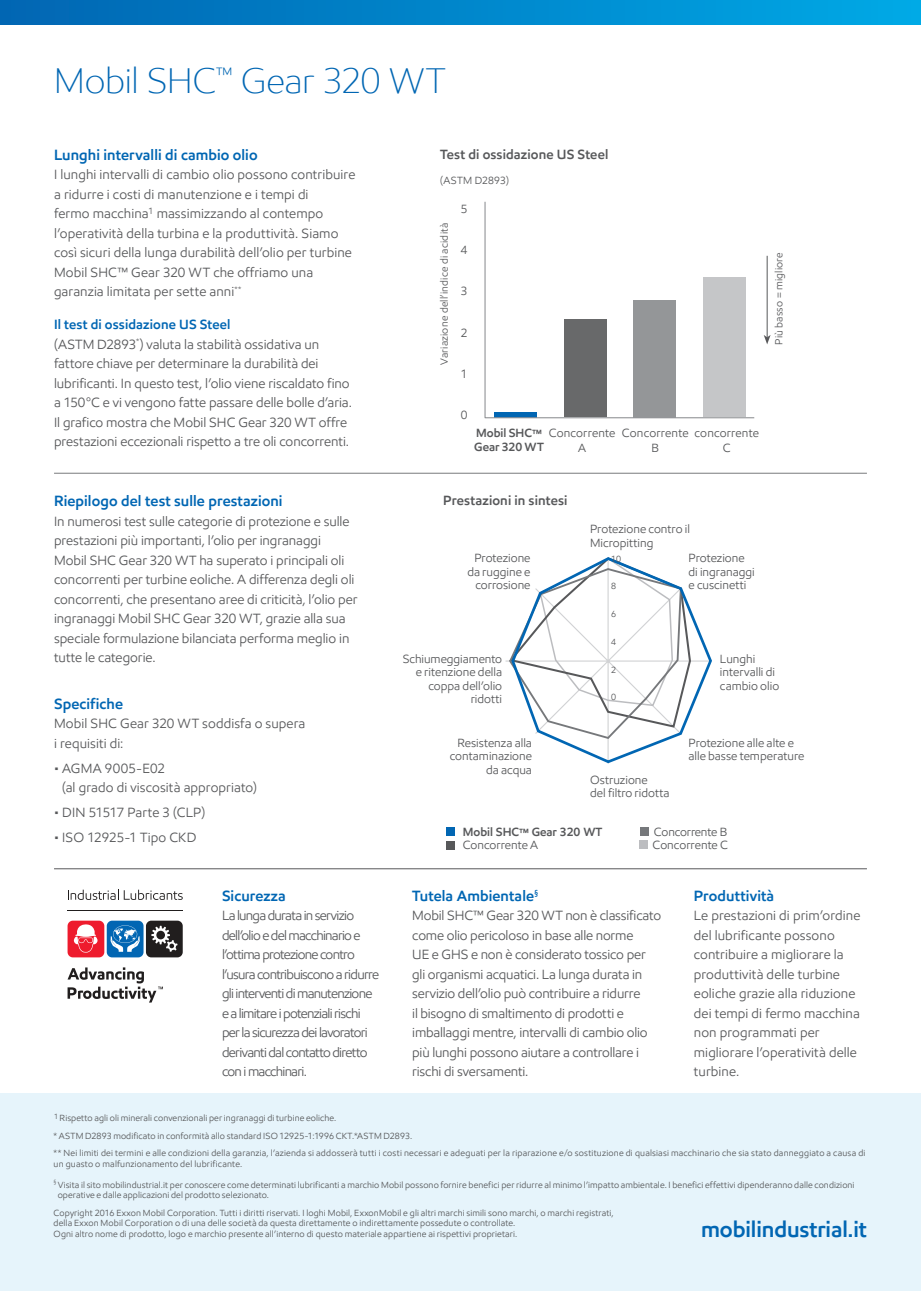
<style>
.page{position:relative;width:921px;height:1291px;background:#fff}
.page>*{position:absolute;margin:0;border:0;box-sizing:border-box;transform-origin:0 0}
.Back_page_title_24_2{font:300 36px "E Mprint";letter-spacing:-.01em;color:#0166b3}
.t1{font:600 22.5px "E Mprint";letter-spacing:-.005em;color:#0166b3}
.Body_Section_Header{font:600 15px "E Mprint";letter-spacing:.005em;color:#0166b3}
.Advancing_Prod_Body{font:600 15px "E Mprint";letter-spacing:.005em;color:#0166b3}
.Body_Copy_9_13{font:13.5px/19.5px "E Mprint";color:#57585a}
.Body_Copy_9_13-2{font:13.5px/19.5px "E Mprint";letter-spacing:-.055em;color:#57585a}
.Subhead_9_13pt{font:600 13.5px "E Mprint";letter-spacing:.01em;color:#57585a}
.Benefits_Chart_text{font:12px/13.5px "E Mprint";color:#57585a}
.Body_Section_Header-2{font:12px "E Mprint";letter-spacing:.015em;color:#57585a}
.Benefits_Chart_text-2{font:600 12px/13.5px "E Mprint";color:#57585a}
.Table_Text_7_9{font:10.5px "E Mprint";letter-spacing:.015em;color:#57585a}
.Subhead_9_13pt-2{font:10.5px "E Mprint";letter-spacing:.02em;color:#57585a}
.Table_Text_7_9-2{font:9px/10.5px "E Mprint";letter-spacing:.015em;color:#57585a}
.Legal_Text_6_7{font:9px/10.5px "E Mprint";letter-spacing:.01em;color:#57585a}
.Subhead_9_13pt-3{font:9px "E Mprint";color:#57585a}
.s1{font-weight:600;color:#0166b3}
</style>
<div class="page">
<div style="left:0;top:0;width:920px;height:24px;background:linear-gradient(to right,#0165b2,#00a9e6)"></div>
<div style="left:0;top:1094px;width:920px;height:197px;background:#e6f4fb"></div>
<hr style="left:54px;top:473px;width:812px;height:1px;background:#787a7d">
<svg style="left:505px;top:557px;width:207px;height:207px"></svg>
<div style="left:639px;top:827px;width:9px;height:9px;background:#76787b"></div>
<div style="left:639px;top:840px;width:8px;height:9px;background:#bcbdc0"></div>
<div style="left:445px;top:826px;width:9px;height:9px;background:#0166b3"></div>
<div style="left:445px;top:841px;width:9px;height:8px;background:#57585a"></div>
<svg style="left:484px;top:201px;width:271px;height:218px"></svg>
<hr style="left:766px;top:256px;width:1px;height:81px;background:#57585a">
<svg style="left:763px;top:335px;width:7px;height:9px"></svg>
<hr style="left:54px;top:868px;width:812px;height:1px;background:#57585a">
<div style="left:107px;top:920px;width:36px;height:37px;background:#0166b3;border-radius:5px"></div>
<svg style="left:110px;top:925px;width:30px;height:27px"></svg>
<div style="left:146px;top:920px;width:37px;height:37px;background:#211e1e;border-radius:5px"></div>
<svg style="left:151px;top:926px;width:26px;height:26px"></svg>
<div style="left:68px;top:920px;width:36px;height:37px;background:#ee1b2d;border-radius:5px"></div>
<svg style="left:74px;top:924px;width:24px;height:28px"></svg>
<svg style="left:68px;top:967px;width:95px;height:35px"></svg>
<svg style="left:68px;top:889px;width:48px;height:11px"></svg>
<svg style="left:124px;top:889px;width:59px;height:11px"></svg>
<hr style="left:68px;top:909px;width:115px;height:1px;background:#211e1e">
<p class="Back_page_title_24_2" style="left:54px;top:58px;width:392px">Mobil SHC<sup>™</sup> Gear 320 WT</p>
<p class="Body_Section_Header" style="left:54px;top:145px;width:205px">Lunghi intervalli di cambio olio</p>
<p class="Body_Copy_9_13" style="left:54px;top:165px;width:303px">I lunghi intervalli di cambio olio possono contribuire a ridurre i costi di manutenzione e i tempi di<br>fermo macchina<sup>1</sup> massimizzando al contempo l’operatività della turbina e la produttività. Siamo così sicuri della lunga durabilità dell’olio per turbine Mobil SHC™ Gear 320 WT che offriamo una garanzia limitata per sette anni<sup>**</sup></p>
<p class="Body_Copy_9_13" style="left:54px;top:315px;width:299px"><span class="s1">Il test di ossidazione US Steel<br></span>(ASTM D2893<sup>*</sup>) valuta la stabilità ossidativa un fattore chiave per determinare la durabilità dei lubrificanti. In questo test, l’olio viene riscaldato fino a 150°C e vi vengono fatte passare delle bolle d’aria.<br>Il grafico mostra che Mobil SHC Gear 320 WT offre prestazioni eccezionali rispetto a tre oli concorrenti.</p>
<p class="Subhead_9_13pt" style="left:440px;top:146px;width:170px">Test di ossidazione US Steel</p>
<p class="Subhead_9_13pt-2" style="left:440px;top:174px;width:70px">(ASTM D2893)</p>
<p class="Table_Text_7_9" style="left:438px;top:365px;width:143px;rotate:-90deg">Variazione dell’indice di acidità</p>
<p class="Body_Section_Header-2" style="left:461px;top:201px;width:8px">5</p>
<p class="Body_Section_Header-2" style="left:461px;top:243px;width:8px">4</p>
<p class="Body_Section_Header-2" style="left:461px;top:284px;width:8px">3</p>
<p class="Body_Section_Header-2" style="left:461px;top:325px;width:8px">2</p>
<p class="Body_Section_Header-2" style="left:461px;top:366px;width:8px">1</p>
<p class="Body_Section_Header-2" style="left:461px;top:408px;width:8px">0</p>
<p class="Benefits_Chart_text-2" style="left:474px;top:426px;width:71px">Mobil SHC™<br>Gear 320 WT</p>
<p class="Body_Section_Header-2" style="left:548px;top:425px;width:68px">Concorrente</p>
<p class="Body_Section_Header-2" style="left:621px;top:425px;width:68px">Concorrente</p>
<p class="Body_Section_Header-2" style="left:651px;top:440px;width:9px">B</p>
<p class="Body_Section_Header-2" style="left:694px;top:425px;width:66px">concorrente</p>
<p class="Body_Section_Header-2" style="left:722px;top:440px;width:9px">C</p>
<p class="Body_Section_Header-2" style="left:578px;top:440px;width:9px">A</p>
<p class="Table_Text_7_9" style="left:772px;top:345px;width:94px;rotate:-90deg">Più basso = migliore</p>
<p class="Body_Section_Header" style="left:54px;top:492px;width:230px">Riepilogo del test sulle prestazioni</p>
<p class="Body_Copy_9_13" style="left:54px;top:511px;width:305px">In numerosi test sulle categorie di protezione e sulle prestazioni più importanti, l’olio per ingranaggi<br>Mobil SHC Gear 320 WT ha superato i principali oli concorrenti per turbine eoliche. A differenza degli oli concorrenti, che presentano aree di criticità, l’olio per ingranaggi Mobil SHC Gear 320 WT, grazie alla sua speciale formulazione bilanciata performa meglio in tutte le categorie.</p>
<p class="Body_Section_Header" style="left:54px;top:694px;width:70px">Specifiche</p>
<p class="Body_Copy_9_13" style="left:54px;top:714px;width:253px">Mobil SHC Gear 320 WT soddisfa o supera i requisiti di:</p>
<p class="Body_Copy_9_13" style="left:62px;top:758px;width:196px;text-indent:-8px">• AGMA 9005-E02<br>(al grado di viscosità appropriato)</p>
<p class="Body_Copy_9_13" style="left:54px;top:802px;width:152px">• DIN 51517 Parte 3 (CLP)</p>
<p class="Body_Copy_9_13" style="left:54px;top:827px;width:144px">• ISO 12925-1 Tipo CKD</p>
<p class="Advancing_Prod_Body" style="left:222px;top:886px;width:65px">Sicurezza</p>
<p class="Body_Copy_9_13-2" style="left:222px;top:906px;width:158px">La lunga durata in servizio dell’olio e del macchinario e l’ottima protezione contro l’usura contribuiscono a ridurre gli interventi di manutenzione e a limitare i potenziali rischi per la sicurezza dei lavoratori derivanti dal contatto diretto con i macchinari.</p>
<p class="Subhead_9_13pt" style="left:443px;top:492px;width:126px">Prestazioni in sintesi</p>
<p class="Benefits_Chart_text" style="left:467px;top:551px;width:65px;text-align:right">Protezione da ruggine e corrosione</p>
<p class="Benefits_Chart_text" style="left:402px;top:652px;width:101px;text-align:right">Schiumeggiamento e ritenzione della coppa dell’olio ridotti</p>
<p class="Benefits_Chart_text" style="left:590px;top:522px;width:101px">Protezione contro il<br>Micropitting</p>
<p class="Benefits_Chart_text" style="left:688px;top:551px;width:68px">Protezione di ingranaggi e cuscinetti</p>
<p class="Subhead_9_13pt-3" style="left:611px;top:553px;width:11px">10</p>
<p class="Subhead_9_13pt-3" style="left:611px;top:580px;width:7px">8</p>
<p class="Subhead_9_13pt-3" style="left:611px;top:608px;width:7px">6</p>
<p class="Subhead_9_13pt-3" style="left:611px;top:636px;width:7px">4</p>
<p class="Subhead_9_13pt-3" style="left:611px;top:664px;width:7px">2</p>
<p class="Subhead_9_13pt-3" style="left:611px;top:691px;width:7px">0</p>
<p class="Benefits_Chart_text" style="left:719px;top:652px;width:61px">Lunghi intervalli di cambio olio</p>
<p class="Benefits_Chart_text" style="left:449px;top:736px;width:84px;text-align:right">Resistenza alla contaminazione da acqua</p>
<p class="Benefits_Chart_text" style="left:590px;top:773px;width:81px">Ostruzione<br>del filtro ridotta</p>
<p class="Benefits_Chart_text" style="left:688px;top:736px;width:117px">Protezione alle alte e alle basse temperature</p>
<p class="Benefits_Chart_text-2" style="left:462px;top:825px;width:141px">Mobil SHC™ Gear 320 WT</p>
<p class="Benefits_Chart_text" style="left:653px;top:825px;width:75px">Concorrente B</p>
<p class="Benefits_Chart_text" style="left:462px;top:838px;width:77px">Concorrente A</p>
<p class="Benefits_Chart_text" style="left:652px;top:838px;width:77px">Concorrente C</p>
<p class="Advancing_Prod_Body" style="left:412px;top:886px;width:128px">Tutela Ambientale<sup>§</sup></p>
<p class="Body_Copy_9_13" style="left:412px;top:906px;width:250px">Mobil SHC™ Gear 320 WT non è classificato come olio pericoloso in base alle norme<br>UE e GHS e non è considerato tossico per gli organismi acquatici. La lunga durata in servizio dell’olio può contribuire a ridurre<br>il bisogno di smaltimento di prodotti e imballaggi mentre, intervalli di cambio olio più lunghi possono aiutare a controllare i rischi di sversamenti.</p>
<p class="Advancing_Prod_Body" style="left:693px;top:886px;width:82px">Produttività</p>
<p class="Body_Copy_9_13" style="left:693px;top:906px;width:168px">Le prestazioni di prim’ordine del lubrificante possono contribuire a migliorare la produttività delle turbine eoliche grazie alla riduzione dei tempi di fermo macchina non programmati per migliorare l’operatività delle turbine.</p>
<p class="Legal_Text_6_7" style="left:54px;top:1112px;width:284px"><sup>1</sup> Rispetto agli oli minerali convenzionali per ingranaggi di turbine eoliche.</p>
<p class="Legal_Text_6_7" style="left:54px;top:1130px;width:360px">* ASTM D2893 modificato in conformità allo standard ISO 12925-1:1996 CKT.*ASTM D2893.</p>
<p class="Table_Text_7_9-2" style="left:54px;top:1148px;width:813px">** Nei limiti dei termini e alle condizioni della garanzia, l’azienda si addosserà tutti i costi necessari e adeguati per la riparazione e/o sostituzione di qualsiasi macchinario che sia stato danneggiato a causa di un guasto o malfunzionamento del lubrificante.</p>
<p class="Legal_Text_6_7" style="left:58px;top:1179px;width:798px;text-indent:-4px"><sup>§</sup>Visita il sito mobilindustrial.it per conoscere come determinati lubrificanti a marchio Mobil possono fornire benefici per ridurre al minimo l’impatto ambientale. I benefici effettivi dipenderanno dalle condizioni operative e dalle applicazioni del prodotto selezionato.</p>
<p class="Table_Text_7_9-2" style="left:54px;top:1207px;width:561px">Copyright 2016 Exxon Mobil Corporation. Tutti i diritti riservati. I loghi Mobil, ExxonMobil e gli altri marchi simili sono marchi, o marchi registrati,</p>
<p class="Table_Text_7_9-2" style="left:54px;top:1217px;width:463px">della Exxon Mobil Corporation o di una delle società da questa direttamente o indirettamente possedute o controllate.</p>
<p class="Table_Text_7_9-2" style="left:54px;top:1228px;width:465px">Ogni altro nome di prodotto, logo e marchio presente all’interno di questo materiale appartiene ai rispettivi proprietari.</p>
<p class="t1" style="left:700px;top:1215px;width:167px">mobilindustrial.it</p>
</div>
